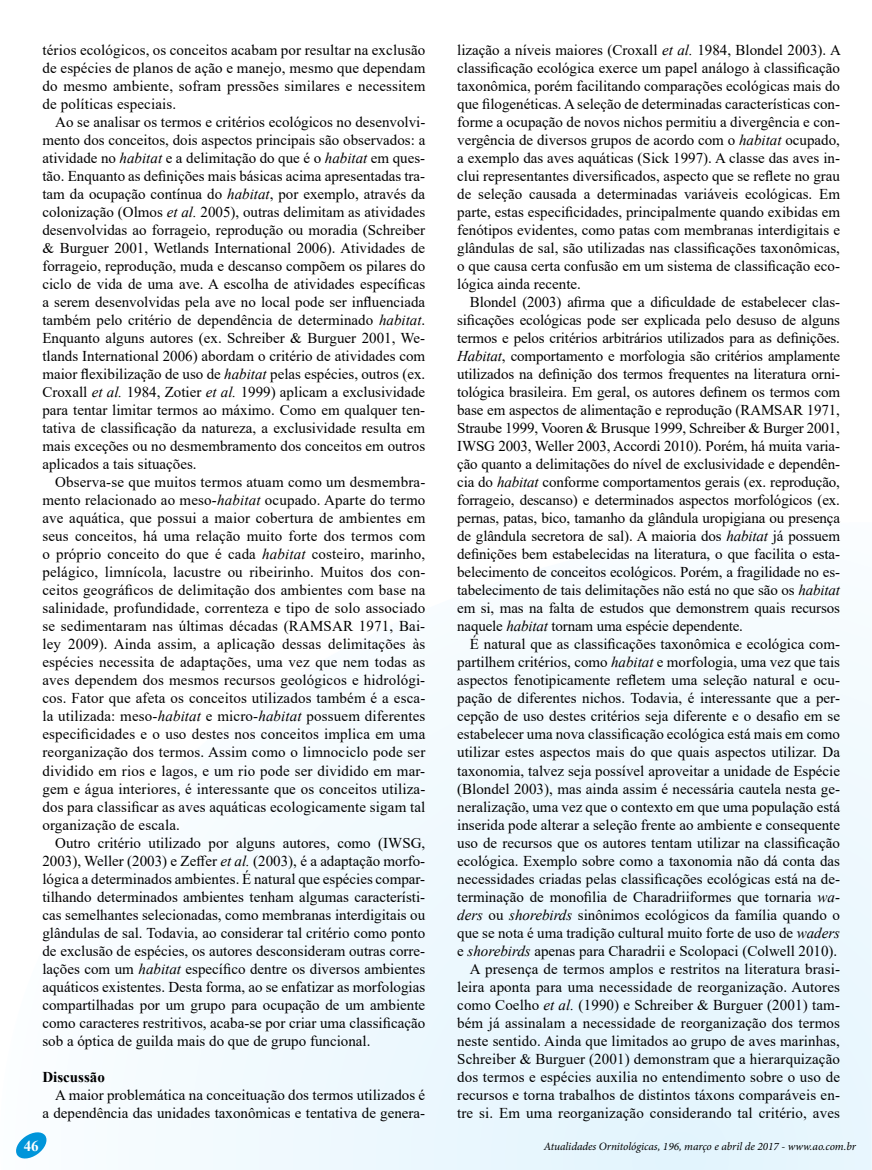
<style>
.page{position:relative;width:872px;height:1170px;background:#fff}
.page>*{position:absolute;margin:0;border:0;box-sizing:border-box;transform-origin:0 0}
.t1{font:15px/18px "Times New Roman";color:#000;text-align:justify}
.t2{font:700 15px "Times New Roman";color:#000}
.t3{font:700 15px "Times New Roman";color:#fff}
.t4{font:italic 11.25px "Minion Pro";letter-spacing:-.005em;color:#000}
.s1{font-style:italic}
</style>
<div class="page">
<svg style="left:155px;top:632px;width:716px;height:537px"></svg>
<svg style="left:871px;top:731px;width:1px;height:438px"></svg>
<svg style="left:16px;top:1132px;width:31px;height:27px"></svg>
<p class="t1" style="left:43px;top:41px;width:384px">térios ecológicos, os conceitos acabam por resultar na exclusão de espécies de planos de ação e manejo, mesmo que dependam do mesmo ambiente, sofram pressões similares e necessitem de políticas especiais.</p>
<p class="t1" style="left:42px;top:113px;width:384px;text-indent:13px">Ao se analisar os termos e critérios ecológicos no desenvolvi&shy;mento dos conceitos, dois aspectos principais são observados: a atividade no <span class="s1">habitat</span> e a delimitação do que é o <span class="s1">habitat</span> em ques&shy;tão. Enquanto as definições mais básicas acima apresentadas tra&shy;tam da ocupação contínua do <span class="s1">habitat</span>, por exemplo, através da colonização (Olmos <span class="s1">et al.</span> 2005), outras delimitam as atividades desenvolvidas ao forrageio, reprodução ou moradia (Schreiber &amp; Burguer 2001, Wetlands International 2006). Atividades de forrageio, reprodução, muda e descanso compõem os pilares do ciclo de vida de uma ave. A escolha de atividades específicas a serem desenvolvidas pela ave no local pode ser influenciada também pelo critério de dependência de determinado <span class="s1">habitat</span>.<br>Enquanto alguns autores (ex. Schreiber &amp; Burguer 2001, We&shy;tlands International 2006) abordam o critério de atividades com maior flexibilização de uso de <span class="s1">habitat</span> pelas espécies, outros (ex.<br>Croxall <span class="s1">et al.</span> 1984, Zotier <span class="s1">et al.</span> 1999) aplicam a exclusividade para tentar limitar termos ao máximo. Como em qualquer ten&shy;tativa de classificação da natureza, a exclusividade resulta em mais exceções ou no desmembramento dos conceitos em outros aplicados a tais situações.</p>
<p class="t1" style="left:42px;top:473px;width:384px;text-indent:13px">Observa-se que muitos termos atuam como um desmembra&shy;mento relacionado ao meso<span class="s1">-habitat</span> ocupado. Aparte do termo ave aquática, que possui a maior cobertura de ambientes em seus conceitos, há uma relação muito forte dos termos com o próprio conceito do que é cada <span class="s1">habitat</span> costeiro, marinho, pelágico, limnícola, lacustre ou ribeirinho. Muitos dos con&shy;ceitos geográficos de delimitação dos ambientes com base na salinidade, profundidade, correnteza e tipo de solo associado se sedimentaram nas últimas décadas (RAMSAR 1971, Bai&shy;ley 2009). Ainda assim, a aplicação dessas delimitações às espécies necessita de adaptações, uma vez que nem todas as aves dependem dos mesmos recursos geológicos e hidrológi&shy;cos. Fator que afeta os conceitos utilizados também é a esca&shy;la utilizada: meso-<span class="s1">habitat</span> e micro-<span class="s1">habitat</span> possuem diferentes especificidades e o uso destes nos conceitos implica em uma reorganização dos termos. Assim como o limnociclo pode ser dividido em rios e lagos, e um rio pode ser dividido em mar&shy;gem e água interiores, é interessante que os conceitos utiliza&shy;dos para classificar as aves aquáticas ecologicamente sigam tal organização de escala.</p>
<p class="t1" style="left:42px;top:833px;width:384px;text-indent:13px">Outro critério utilizado por alguns autores, como (IWSG, 2003), Weller (2003) e Zeffer <span class="s1">et al.</span> (2003), é a adaptação morfo&shy;lógica a determinados ambientes. É natural que espécies compar&shy;tilhando determinados ambientes tenham algumas característi&shy;cas semelhantes selecionadas, como membranas interdigitais ou glândulas de sal. Todavia, ao considerar tal critério como ponto de exclusão de espécies, os autores desconsideram outras corre&shy;lações com um <span class="s1">habitat</span> específico dentre os diversos ambientes aquáticos existentes. Desta forma, ao se enfatizar as morfologias compartilhadas por um grupo para ocupação de um ambiente como caracteres restritivos, acaba-se por criar uma classificação sob a óptica de guilda mais do que de grupo funcional.</p>
<p class="t2" style="left:42px;top:1065px;width:64px">Discussão</p>
<p class="t1" style="left:42px;top:1085px;width:384px;text-align:right">A maior problemática na conceituação dos termos utilizados é<br>a dependência das unidades taxonômicas e tentativa de genera-</p>
<p class="t1" style="left:457px;top:41px;width:385px">lização a níveis maiores (Croxall <span class="s1">et al.</span> 1984, Blondel 2003). A classificação ecológica exerce um papel análogo à classificação taxonômica, porém facilitando comparações ecológicas mais do que filogenéticas. A seleção de determinadas características con&shy;forme a ocupação de novos nichos permitiu a divergência e con&shy;vergência de diversos grupos de acordo com o <span class="s1">habitat</span> ocupado, a exemplo das aves aquáticas (Sick 1997). A classe das aves in&shy;clui representantes diversificados, aspecto que se reflete no grau de seleção causada a determinadas variáveis ecológicas. Em parte, estas especificidades, principalmente quando exibidas em fenótipos evidentes, como patas com membranas interdigitais e glândulas de sal, são utilizadas nas classificações taxonômicas, o que causa certa confusão em um sistema de classificação eco&shy;lógica ainda recente.</p>
<p class="t1" style="left:457px;top:293px;width:384px;text-indent:13px">Blondel (2003) afirma que a dificuldade de estabelecer clas&shy;sificações ecológicas pode ser explicada pelo desuso de alguns termos e pelos critérios arbitrários utilizados para as definições.<br><span class="s1">Habitat</span>, comportamento e morfologia são critérios amplamente utilizados na definição dos termos frequentes na literatura orni&shy;tológica brasileira. Em geral, os autores definem os termos com base em aspectos de alimentação e reprodução (RAMSAR 1971, Straube 1999, Vooren &amp; Brusque 1999, Schreiber &amp; Burger 2001, IWSG 2003, Weller 2003, Accordi 2010). Porém, há muita varia&shy;ção quanto a delimitações do nível de exclusividade e dependên&shy;cia do <span class="s1">habitat</span> conforme comportamentos gerais (ex. reprodução, forrageio, descanso) e determinados aspectos morfológicos (ex. pernas, patas, bico, tamanho da glândula uropigiana ou presença de glândula secretora de sal). A maioria dos <span class="s1">habitat</span> já possuem definições bem estabelecidas na literatura, o que facilita o esta&shy;belecimento de conceitos ecológicos. Porém, a fragilidade no es&shy;tabelecimento de tais delimitações não está no que são os <span class="s1">habitat </span>em si, mas na falta de estudos que demonstrem quais recursos naquele <span class="s1">habitat</span> tornam uma espécie dependente.</p>
<p class="t1" style="left:457px;top:635px;width:384px;text-align:right">É natural que as classificações taxonômica e ecológica com&shy;partilhem critérios, como <span class="s1">habitat</span> e morfologia, uma vez que tais aspectos fenotipicamente refletem uma seleção natural e ocu&shy;pação de diferentes nichos. Todavia, é interessante que a per&shy;cepção de uso destes critérios seja diferente e o desafio em se estabelecer uma nova classificação ecológica está mais em como utilizar estes aspectos mais do que quais aspectos utilizar. Da taxonomia, talvez seja possível aproveitar a unidade de Espécie (Blondel 2003), mas ainda assim é necessária cautela nesta ge&shy;neralização, uma vez que o contexto em que uma população está inserida pode alterar a seleção frente ao ambiente e consequente uso de recursos que os autores tentam utilizar na classificação ecológica. Exemplo sobre como a taxonomia não dá conta das necessidades criadas pelas classificações ecológicas está na de&shy;terminação de monofilia de Charadriiformes que tornaria <span class="s1">wa&shy;ders</span> ou <span class="s1">shorebirds</span> sinônimos ecológicos da família quando o que se nota é uma tradição cultural muito forte de uso de <span class="s1">waders </span>e <span class="s1">shorebirds</span> apenas para Charadrii e Scolopaci (Colwell 2010).<br>A presença de termos amplos e restritos na literatura brasi&shy;leira aponta para uma necessidade de reorganização. Autores como Coelho <span class="s1">et al.</span> (1990) e Schreiber &amp; Burguer (2001) tam&shy;bém já assinalam a necessidade de reorganização dos termos neste sentido. Ainda que limitados ao grupo de aves marinhas, Schreiber &amp; Burguer (2001) demonstram que a hierarquização dos termos e espécies auxilia no entendimento sobre o uso de recursos e torna trabalhos de distintos táxons comparáveis en&shy;tre si. Em uma reorganização considerando tal critério, aves</p>
<p class="t3" style="left:24px;top:1134px;width:17px">46</p>
<p class="t4" style="left:544px;top:1138px;width:313px">Atualidades Ornitológicas, 196, março e abril de 2017 - www.ao.com.br</p>
</div>
